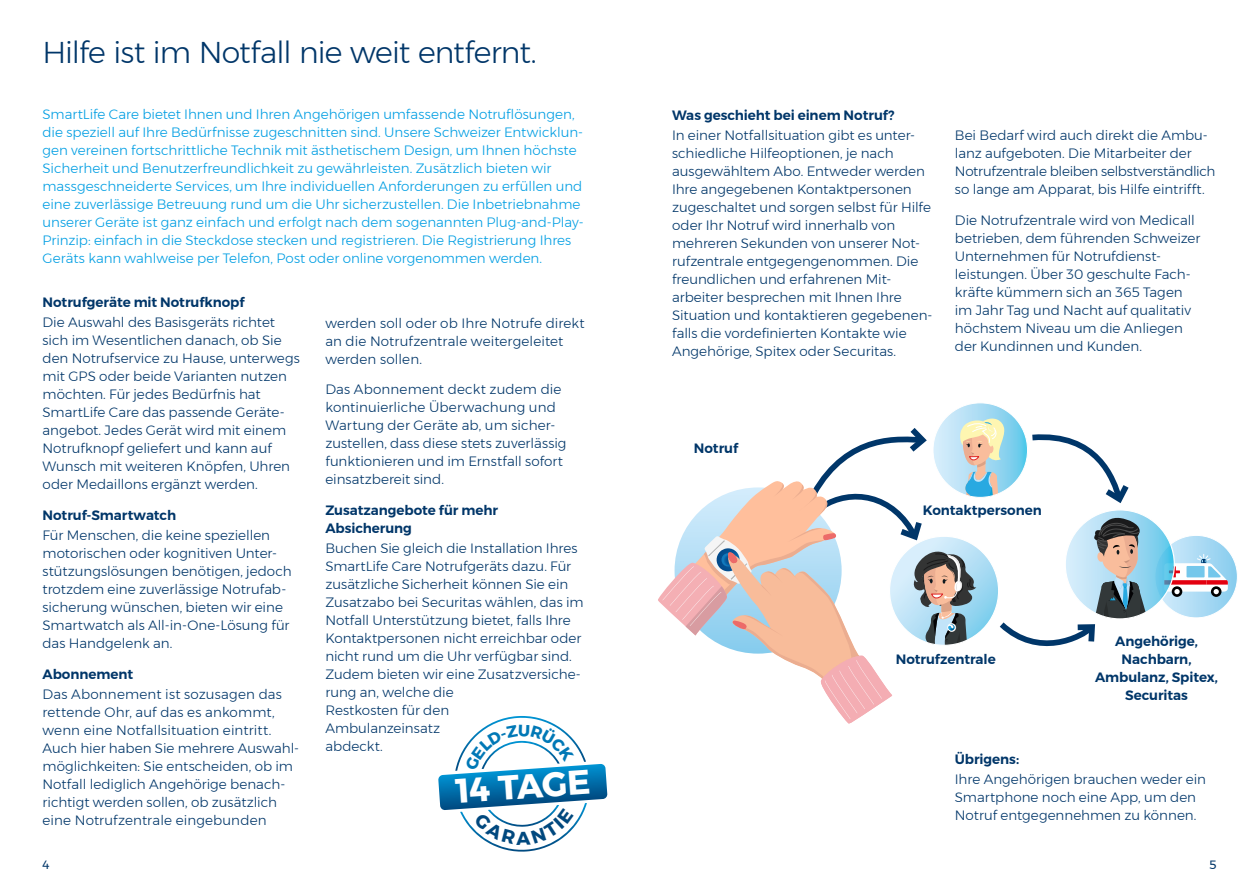
<style>
.page{position:relative;width:1259px;height:893px;background:#fff}
.page>*{position:absolute;margin:0;border:0;box-sizing:border-box;transform-origin:0 0}
.t1{font:700 34.05px "Montserrat";color:#fff}
.t2{font:300 30px "Montserrat";letter-spacing:-.03em;color:#003669}
.t3{font:300 13.5px/18px "Montserrat";color:#003669}
.t4{font:300 13.5px/18px "Montserrat";color:#009ee3}
.t5{font:600 13.5px/18px "Montserrat";letter-spacing:-.005em;color:#003669;text-align:center}
.t6{font:12px "Montserrat";color:#003669}
</style>
<div class="page">
<svg style="left:933px;top:403px;width:94px;height:94px"></svg>
<svg style="left:1155px;top:535px;width:82px;height:83px"></svg>
<svg style="left:1171px;top:586px;width:11px;height:11px"></svg>
<div style="left:1211px;top:586px;width:10px;height:11px;background:#000;border-radius:50%"></div>
<svg style="left:1166px;top:554px;width:61px;height:40px"></svg>
<svg style="left:1065px;top:510px;width:109px;height:109px"></svg>
<svg style="left:658px;top:418px;width:490px;height:306px"></svg>
<svg style="left:438px;top:716px;width:169px;height:136px"></svg>
<h2 class="t2" style="left:43px;top:30px;width:495px">Hilfe ist im Notfall nie weit entfernt.</h2>
<p class="t4" style="left:43px;top:105px;width:542px">SmartLife Care bietet Ihnen und Ihren Angehörigen umfassende Notruflösungen, die speziell auf Ihre Bedürfnisse zugeschnitten sind. Unsere Schweizer Entwicklun&shy;gen vereinen fortschrittliche Technik mit ästhetischem Design, um Ihnen höchste Sicherheit und Benutzerfreundlichkeit zu gewährleisten. Zusätzlich bieten wir massgeschneiderte Services, um Ihre individuellen Anforderungen zu erfüllen und eine zuverlässige Betreuung rund um die Uhr sicherzustellen. Die Inbetriebnahme unserer Geräte ist ganz einfach und erfolgt nach dem sogenannten Plug-and-Play-Prinzip: einfach in die Steckdose stecken und registrieren. Die Registrierung Ihres Geräts kann wahlweise per Telefon, Post oder online vorgenommen werden.</p>
<p class="t5" style="left:43px;top:293px;width:203px">Notrufgeräte mit Notrufknopf</p>
<p class="t3" style="left:43px;top:313px;width:259px">Die Auswahl des Basisgeräts richtet sich im Wesentlichen danach, ob Sie den Notrufservice zu Hause, unterwegs mit GPS oder beide Varianten nutzen möchten. Für jedes Bedürfnis hat SmartLife Care das passende Geräte&shy;angebot. Jedes Gerät wird mit einem Notrufknopf geliefert und kann auf Wunsch mit weiteren Knöpfen, Uhren oder Medaillons ergänzt werden.</p>
<p class="t5" style="left:43px;top:506px;width:135px">Notruf-Smartwatch</p>
<p class="t3" style="left:43px;top:526px;width:251px">Für Menschen, die keine speziellen motorischen oder kognitiven Unter&shy;stützungslösungen benötigen, jedoch trotzdem eine zuverlässige Notrufab&shy;sicherung wünschen, bieten wir eine Smartwatch als All-in-One-Lösung für das Handgelenk an.</p>
<p class="t5" style="left:43px;top:665px;width:92px">Abonnement</p>
<p class="t3" style="left:43px;top:685px;width:258px">Das Abonnement ist sozusagen das rettende Ohr, auf das es ankommt, wenn eine Notfallsituation eintritt.<br>Auch hier haben Sie mehrere Auswahl&shy;möglichkeiten: Sie entscheiden, ob im Notfall lediglich Angehörige benach&shy;richtigt werden sollen, ob zusätzlich eine Notrufzentrale eingebunden</p>
<p class="t3" style="left:325px;top:314px;width:261px">werden soll oder ob Ihre Notrufe direkt an die Notrufzentrale weitergeleitet werden sollen.</p>
<p class="t3" style="left:325px;top:380px;width:243px">Das Abonnement deckt zudem die kontinuierliche Überwachung und Wartung der Geräte ab, um sicher&shy;zustellen, dass diese stets zuverlässig funktionieren und im Ernstfall sofort einsatzbereit sind.</p>
<p class="t5" style="left:325px;top:501px;width:174px;text-align:left">Zusatzangebote für mehr<br>Absicherung</p>
<p class="t3" style="left:325px;top:539px;width:260px">Buchen Sie gleich die Installation Ihres<br>SmartLife Care Notrufgeräts dazu. Für zusätzliche Sicherheit können Sie ein<br>Zusatzabo bei Securitas wählen, das im<br>Notfall Unterstützung bietet, falls Ihre<br>Kontaktpersonen nicht erreichbar oder nicht rund um die Uhr verfügbar sind.<br>Zudem bieten wir eine Zusatzversiche&shy;rung an, welche die<br>Restkosten für den<br>Ambulanzeinsatz<br>abdeckt.</p>
<h1 class="t1" style="left:454px;top:764px;width:136px;rotate:-4deg">14 TAGE</h1>
<p class="t5" style="left:672px;top:106px;width:224px">Was geschieht bei einem Notruf?</p>
<p class="t3" style="left:672px;top:126px;width:262px">In einer Notfallsituation gibt es unter&shy;schiedliche Hilfeoptionen, je nach ausgewähltem Abo. Entweder werden Ihre angegebenen Kontaktpersonen zugeschaltet und sorgen selbst für Hilfe oder Ihr Notruf wird innerhalb von mehreren Sekunden von unserer Not&shy;rufzentrale entgegengenommen. Die freundlichen und erfahrenen Mit&shy;arbeiter besprechen mit Ihnen Ihre Situation und kontaktieren gegebenen&shy;falls die vordefinierten Kontakte wie Angehörige, Spitex oder Securitas.</p>
<p class="t3" style="left:955px;top:126px;width:262px">Bei Bedarf wird auch direkt die Ambu&shy;lanz aufgeboten. Die Mitarbeiter der Notrufzentrale bleiben selbstverständlich so lange am Apparat, bis Hilfe eintrifft.</p>
<p class="t3" style="left:955px;top:211px;width:247px">Die Notrufzentrale wird von Medicall betrieben, dem führenden Schweizer Unternehmen für Notrufdienst&shy;leistungen. Über 30 geschulte Fach&shy;kräfte kümmern sich an 365 Tagen im Jahr Tag und Nacht auf qualitativ höchstem Niveau um die Anliegen der Kundinnen und Kunden.</p>
<p class="t5" style="left:694px;top:439px;width:46px">Notruf</p>
<p class="t5" style="left:923px;top:501px;width:120px">Kontaktpersonen</p>
<p class="t5" style="left:895px;top:651px;width:101px">Notrufzentrale</p>
<p class="t5" style="left:1095px;top:632px;width:124px">Angehörige,<br>Nachbarn,<br>Ambulanz, Spitex,<br>Securitas</p>
<p class="t5" style="left:955px;top:750px;width:66px">Übrigens:</p>
<p class="t3" style="left:955px;top:770px;width:253px">Ihre Angehörigen brauchen weder ein<br>Smartphone noch eine App, um den<br>Notruf entgegennehmen zu können.</p>
<p class="t6" style="left:43px;top:856px;width:9px">4</p>
<p class="t6" style="left:1209px;top:856px;width:9px">5</p>
</div>
